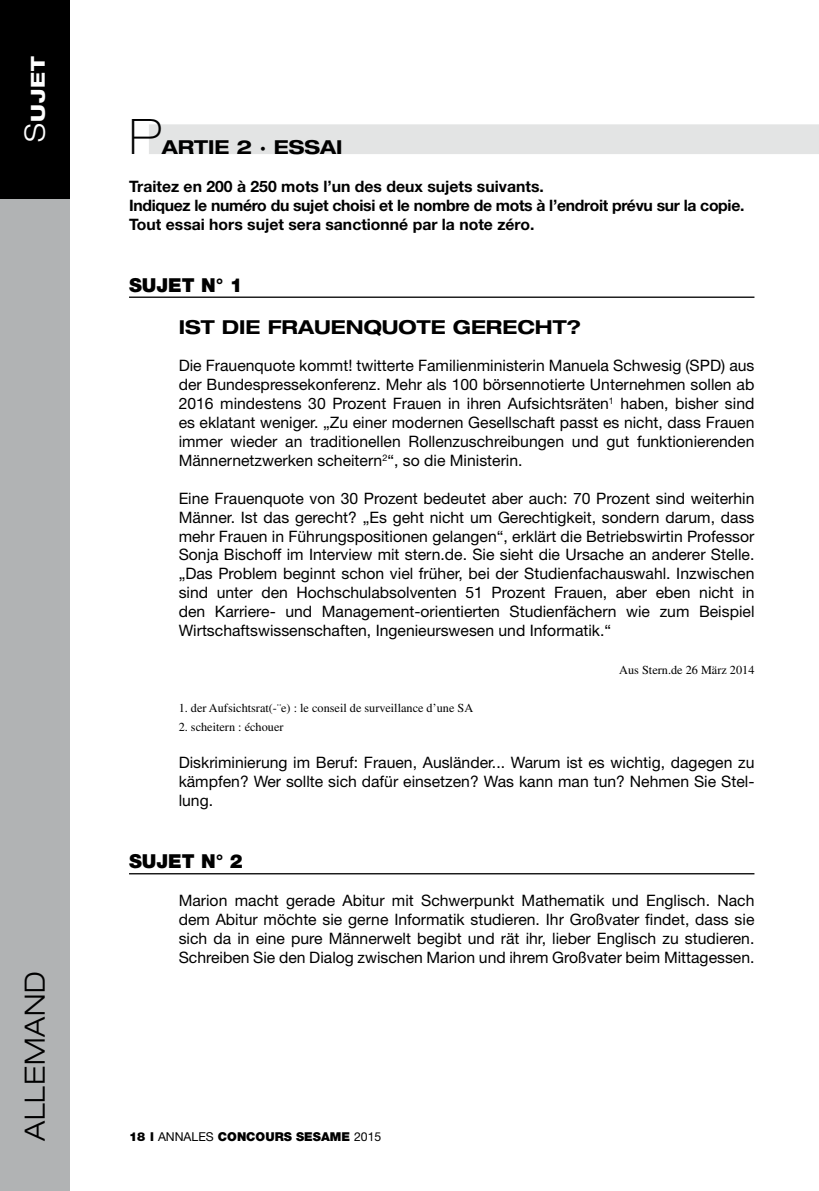
<style>
.page{position:relative;width:819px;height:1191px;background:#fff}
.page>*{position:absolute;margin:0;border:0;box-sizing:border-box;transform-origin:0 0}
.t1{font:100 expanded 49px "Helvetica Neue LT Std";color:#000}
.t2{font:300 expanded 28px "Helvetica Neue LT Std";letter-spacing:.03em;color:#000}
.t3{font:700 expanded 19.25px "Helvetica Neue LT Std";color:#000}
.t4{font:900 19.25px "Helvetica Neue LT Std";color:#000}
.t5{font:800 expanded 19.25px "Helvetica Neue LT Std";color:#fff}
.t6{font:15.75px/18.9px "Helvetica Neue LT Std";color:#000;text-align:justify}
.t7{font:700 15.75px/18.9px "Helvetica Neue LT Std";color:#000}
.t8{font:12.25px "Times LT Std";color:#000}
.t9{font:900 12.25px "Helvetica Neue LT Std";color:#000}
.s1{font-weight:300;font-size:28px}
.s2{font-weight:400}
</style>
<div class="page">
<div style="left:0;top:0;width:69px;height:1191px;background:#b1b3b4"></div>
<div style="left:0;top:0;width:69px;height:198px;background:#000"></div>
<div style="left:149px;top:124px;width:670px;height:30px;background:#e3e4e4"></div>
<hr style="left:129px;top:296px;width:625px;height:2px;background:#000">
<hr style="left:129px;top:873px;width:625px;height:1px;background:#000">
<p class="t5" style="left:25px;top:142px;width:87px;rotate:-90deg"><span class="s1">S</span>ujet</p>
<h2 class="t2" style="left:18px;top:1141px;width:172px;rotate:-90deg">ALLEMAND</h2>
<h1 class="t1" style="left:129px;top:107px;width:34px">P</h1>
<p class="t3" style="left:162px;top:135px;width:129px">ARTIE 2 · ESSA</p>
<p class="t3" style="left:336px;top:135px;width:8px">I</p>
<p class="t7" style="left:129px;top:176px;width:617px">Traitez en 200 à 250 mots l’un des deux sujets suivants.<br>Indiquez le numéro du sujet choisi et le nombre de mots à l’endroit prévu sur la copie.<br>Tout essai hors sujet sera sanctionné par la note zéro.</p>
<p class="t4" style="left:129px;top:273px;width:115px">SUJET N° 1</p>
<p class="t3" style="left:179px;top:315px;width:404px">IST DIE FRAUENQUOTE GERECHT?</p>
<p class="t6" style="left:179px;top:356px;width:577px">Die Frauenquote kommt! twitterte Familienministerin Manuela Schwesig (SPD) aus der Bundespressekonferenz. Mehr als 100 börsennotierte Unternehmen sollen ab 2016 mindestens 30 Prozent Frauen in ihren Aufsichtsräten<sup>1</sup> haben, bisher sind es eklatant weniger. „Zu einer modernen Gesellschaft passt es nicht, dass Frauen immer wieder an traditionellen Rollenzuschreibungen und gut funktionierenden Männernetzwerken scheitern<sup>2</sup>“, so die Ministerin.</p>
<p class="t6" style="left:179px;top:488px;width:577px">Eine Frauenquote von 30 Prozent bedeutet aber auch: 70 Prozent sind weiterhin Männer. Ist das gerecht? „Es geht nicht um Gerechtigkeit, sondern darum, dass mehr Frauen in Führungspositionen gelangen“, erklärt die Betriebswirtin Professor Sonja Bischoff im Interview mit stern.de. Sie sieht die Ursache an anderer Stelle. „Das Problem beginnt schon viel früher, bei der Studienfachauswahl. Inzwischen sind unter den Hochschulabsolventen 51 Prozent Frauen, aber eben nicht in den Karriere- und Management-orientierten Studienfächern wie zum Beispiel Wirtschaftswissenschaften, Ingenieurswesen und Informatik.“</p>
<p class="t8" style="left:619px;top:663px;width:137px">Aus Stern.de 26 März 2014</p>
<p class="t8" style="left:179px;top:700px;width:296px">1. der Aufsichtsrat(-¨e) : le conseil de surveillance d’une SA</p>
<p class="t8" style="left:179px;top:719px;width:106px">2. scheitern : échouer</p>
<p class="t6" style="left:179px;top:753px;width:577px">Diskriminierung im Beruf: Frauen, Ausländer... Warum ist es wichtig, dagegen zu kämpfen? Wer sollte sich dafür einsetzen? Was kann man tun? Nehmen Sie Stel&shy;lung.</p>
<p class="t4" style="left:129px;top:849px;width:115px">SUJET N° 2</p>
<p class="t6" style="left:179px;top:890px;width:577px">Marion macht gerade Abitur mit Schwerpunkt Mathematik und Englisch. Nach dem Abitur möchte sie gerne Informatik studieren. Ihr Großvater findet, dass sie sich da in eine pure Männerwelt begibt und rät ihr, lieber Englisch zu studieren.<br>Schreiben Sie den Dialog zwischen Marion und ihrem Großvater beim Mittagessen.</p>
<p class="t9" style="left:129px;top:1129px;width:254px">18 L <span class="s2">ANNALES</span> CONCOURS SESAME <span class="s2">2015</span></p>
</div>
